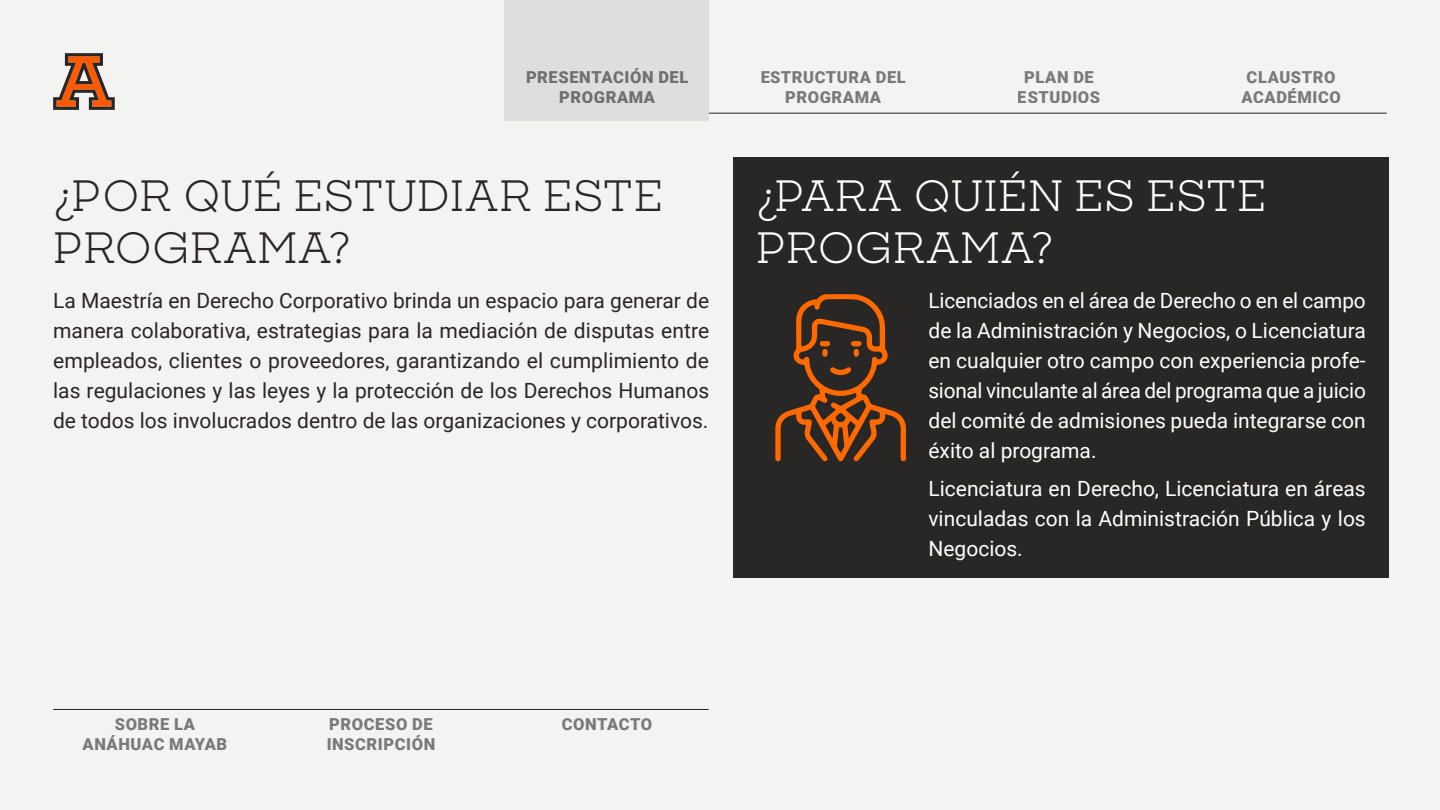
<style>
.page{position:relative;width:1440px;height:810px;background:#f3f3f1}
.page>*{position:absolute;margin:0;border:0;box-sizing:border-box;transform-origin:0 0}
.t1{font:42px/52.5px "Sharp Slab";letter-spacing:-.01em;color:#292626}
.t2{font:42px/52.5px "Sharp Slab";letter-spacing:-.01em;color:#fff}
.t3{font:21px/30px "Roboto";color:#fff;text-align:justify}
.t4{font:21px/30px "Roboto";color:#292626;text-align:justify}
.t5{font:900 16.5px/19.8px "Roboto";letter-spacing:.035em;color:#000;text-align:center}
</style>
<div class="page">
<hr style="left:506px;top:113px;width:881px;height:1px;background:#292626">
<hr style="left:53px;top:709px;width:656px;height:1px;background:#292626">
<div style="left:504px;top:0;width:205px;height:121px;background:#dfdede"></div>
<div style="left:733px;top:158px;width:656px;height:420px;background:#292626"></div>
<svg style="left:775px;top:294px;width:131px;height:168px"></svg>
<svg style="left:53px;top:53px;width:62px;height:57px"></svg>
<p class="t5" style="left:526px;top:66px;width:164px">PRESENTACIÓN DEL<br>PROGRAMA</p>
<h1 class="t1" style="left:53px;top:168px;width:612px">¿POR QUÉ ESTUDIAR ESTE<br>PROGRAMA?</h1>
<p class="t4" style="left:53px;top:285px;width:658px">La Maestría en Derecho Corporativo brinda un espacio para generar de manera colaborativa, estrategias para la mediación de disputas entre empleados, clientes o proveedores, garantizando el cumplimiento de las regulaciones y las leyes y la protección de los Derechos Humanos de todos los involucrados dentro de las organizaciones y corporativos.</p>
<p class="t5" style="left:760px;top:66px;width:147px">ESTRUCTURA DEL<br>PROGRAMA</p>
<p class="t5" style="left:1018px;top:66px;width:84px">PLAN DE<br>ESTUDIOS</p>
<p class="t5" style="left:1241px;top:66px;width:101px">CLAUSTRO<br>ACADÉMICO</p>
<h1 class="t2" style="left:756px;top:168px;width:512px">¿PARA QUIÉN ES ESTE<br>PROGRAMA?</h1>
<p class="t3" style="left:928px;top:285px;width:439px">Licenciados en el área de Derecho o en el campo de la Administración y Negocios, o Licenciatura en cualquier otro campo con experiencia profe&shy;sional vinculante al área del programa que a juicio del comité de admisiones pueda integrarse con éxito al programa.</p>
<p class="t3" style="left:928px;top:472px;width:439px">Licenciatura en Derecho, Licenciatura en áreas vinculadas con la Administración Pública y los Negocios.</p>
<p class="t5" style="left:83px;top:714px;width:146px">SOBRE LA<br>ANÁHUAC MAYAB</p>
<p class="t5" style="left:327px;top:714px;width:110px;text-align:left">PROCESO DE<br>INSCRIPCIÓN</p>
<p class="t5" style="left:562px;top:714px;width:92px">CONTACTO</p>
</div>
